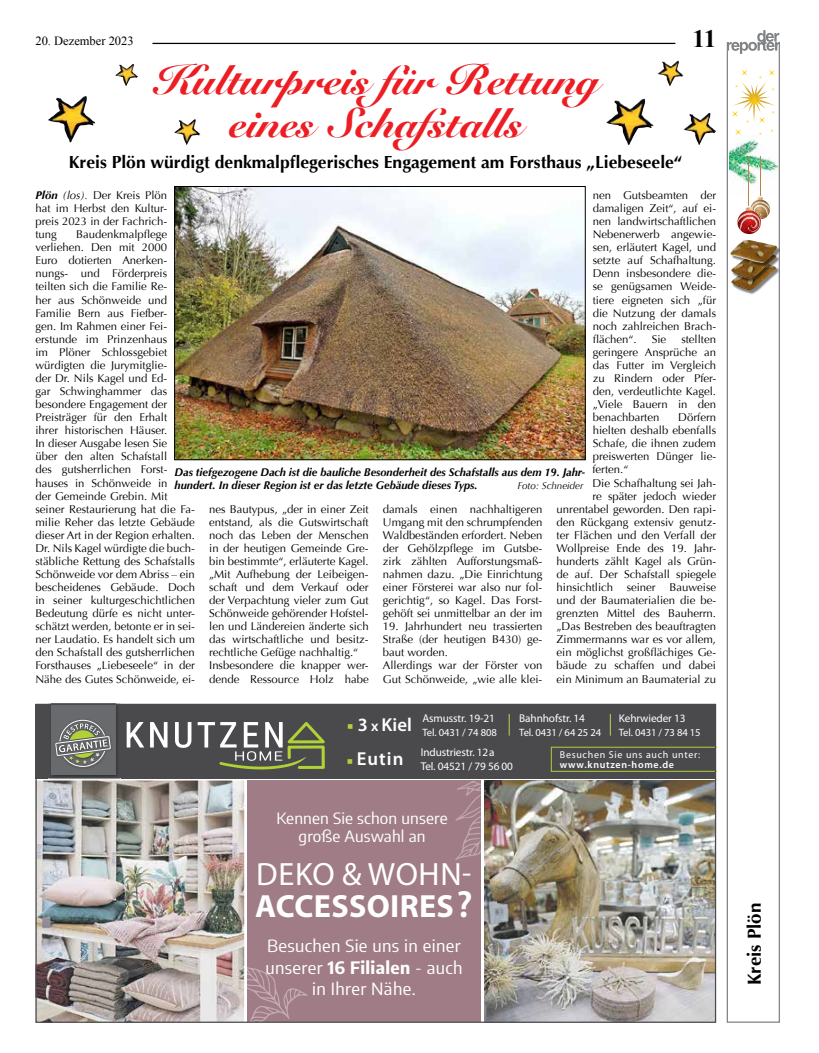
<style>
.page{position:relative;width:819px;height:1053px;background:#fff}
.page>*{position:absolute;margin:0;border:0;box-sizing:border-box;transform-origin:0 0}
.t1{font:900 41.25px/43.8px "Snell Roundhand";color:#ed1d24;text-align:center}
.t2{font:32.38px "Myriad Pro";letter-spacing:.02em;color:#fff}
.t3{font:700 32.12px "Myriad Pro";letter-spacing:.01em;color:#fff}
.t4{font:700 25px "Times New Roman";color:#000}
.t5{font:600 18.75px "Myriad Pro";letter-spacing:.05em;color:#fff}
.t6{font:700 18.75px "Optima";color:#000}
.t7{font:700 17.5px "Optima";color:#000}
.t8{font:16.88px/21.2px "Encode Sans Condensed";letter-spacing:.02em;color:#fff;text-align:center;scale:1.15 1}
.t9{font:15.5px/17.9px "Encode Sans Condensed";letter-spacing:.01em;color:#fff;text-align:center;scale:1.15 1}
.t10{font:12.5px "Times New Roman";color:#000}
.t11{font:11.25px/13px "Optima";color:#000;text-align:justify}
.t12{font:italic 700 11.25px/13px "Optima";color:#000}
.t13{font:11.25px/13.8px "Myriad Pro";letter-spacing:-.01em;color:#fff}
.t14{font:10.62px "Myriad Pro";letter-spacing:-.01em;color:#fff}
.t15{font:10px/10px "Myriad Pro";letter-spacing:.07em;color:#fff}
.t16{font:italic 10px "Optima";color:#000}
.s1{font-weight:700;font-style:italic}
.s2{font-style:italic}
.s3{color:#b0d237}
.s4{font-size:15px}
.s5{font-weight:600}
.s6{font-size:30px}
.s7{font-weight:600;font-size:38px}
.s8{font-weight:700}
</style>
<div class="page">
<hr style="left:152px;top:43px;width:523px;height:1px;background:#000">
<div style="left:35px;top:703px;width:681px;height:75px;background:#4a4a4d"></div>
<svg style="left:127px;top:722px;width:17px;height:25px"></svg>
<svg style="left:150px;top:722px;width:17px;height:25px"></svg>
<svg style="left:175px;top:722px;width:16px;height:25px"></svg>
<svg style="left:198px;top:722px;width:127px;height:47px"></svg>
<svg style="left:551px;top:746px;width:163px;height:25px"></svg>
<svg style="left:509px;top:714px;width:1px;height:21px"></svg>
<svg style="left:610px;top:714px;width:1px;height:21px"></svg>
<div style="left:51px;top:703px;width:65px;height:72px;background:#696a6d"></div>
<img style="left:77px;top:767px;width:13px;height:1px">
<svg style="left:55px;top:719px;width:56px;height:48px"></svg>
<img style="left:484px;top:780px;width:230px;height:240px">
<img style="left:37px;top:780px;width:207px;height:240px">
<div style="left:247px;top:780px;width:234px;height:241px;background:#9f7c86"></div>
<svg style="left:455px;top:781px;width:25px;height:79px"></svg>
<svg style="left:242px;top:965px;width:65px;height:55px"></svg>
<img style="left:48px;top:96px;width:47px;height:46px">
<img style="left:115px;top:64px;width:23px;height:22px">
<img style="left:657px;top:60px;width:26px;height:26px">
<img style="left:606px;top:98px;width:47px;height:47px">
<img style="left:174px;top:119px;width:26px;height:26px">
<img style="left:683px;top:113px;width:33px;height:32px">
<img style="left:176px;top:188px;width:407px;height:270px">
<div style="left:174px;top:186px;width:411px;height:274px;border:1px solid #000"></div>
<svg style="left:726px;top:54px;width:54px;height:968px"></svg>
<svg style="left:726px;top:30px;width:54px;height:24px"></svg>
<div style="left:732px;top:262px;width:48px;height:32px;background:#000;opacity:.5"></div>
<img style="left:731px;top:279px;width:45px;height:11px">
<svg style="left:730px;top:70px;width:47px;height:53px"></svg>
<svg style="left:735px;top:129px;width:6px;height:6px"></svg>
<svg style="left:758px;top:132px;width:4px;height:3px"></svg>
<div style="left:732px;top:250px;width:48px;height:33px;background:#000;opacity:.5"></div>
<img style="left:731px;top:267px;width:45px;height:12px">
<div style="left:731px;top:241px;width:49px;height:26px;background:#000;opacity:.5"></div>
<img style="left:730px;top:240px;width:47px;height:23px">
<img style="left:729px;top:135px;width:48px;height:60px">
<hr style="left:760px;top:157px;width:1px;height:39px;background:#b4854b">
<img style="left:763px;top:199px;width:7px;height:20px">
<img style="left:763px;top:202px;width:7px;height:14px">
<hr style="left:748px;top:157px;width:1px;height:49px;background:#b4854b">
<img style="left:737px;top:231px;width:24px;height:3px">
<svg style="left:737px;top:195px;width:26px;height:36px"></svg>
<p class="t10" style="left:35px;top:32px;width:100px">20. Dezember 2023</p>
<p class="t4" style="left:692px;top:21px;width:25px">11</p>
<p class="t1" style="left:153px;top:57px;width:448px">Kulturpreis für Rettung eines Schafstalls</p>
<p class="t7" style="left:69px;top:152px;width:615px">Kreis Plön würdigt denkmalpflegerisches Engagement am Forsthaus „Liebeseele“</p>
<p class="t11" style="left:35px;top:189px;width:133px"><span class="s1">Plön</span> <span class="s2">(los).</span> Der Kreis Plön hat im Herbst den Kultur&shy;preis 2023 in der Fachrich&shy;tung</p>
<p class="t11" style="left:592px;top:189px;width:125px">nen Gutsbeamten der damaligen Zeit“, auf ei&shy;nen landwirtschaftlichen Nebenerwerb angewie&shy;sen, erläutert Kagel, und setzte auf Schafhaltung.<br>Denn insbesondere die&shy;se genügsamen Weide&shy;tiere eigneten sich „für die Nutzung der damals noch zahlreichen Brach&shy;flächen“.</p>
<p class="t11" style="left:35px;top:228px;width:161px;text-align:left;text-indent:41px">Baudenkmalpflege verliehen. Den mit 2000<br>Euro dotierten Anerken&shy;nungs- und Förderpreis teilten sich die Familie Re-<br>her aus Schönweide und<br>Familie Bern aus Fiefber-<br>gen. Im Rahmen einer Fei&shy;erstunde im Prinzenhaus<br>im Plöner Schlossgebiet würdigten die Jurymitglie-<br>der Dr. Nils Kagel und Ed-<br>gar Schwinghammer das besondere Engagement der<br>Preisträger für den Erhalt<br>ihrer historischen Häuser.<br>In dieser Ausgabe lesen Sie<br>über den alten Schafstall<br>des gutsherrlichen Forst&shy;hauses in Schönweide in<br>der Gemeinde Grebin. Mit seiner Restaurierung hat die Fa&shy;milie Reher das letzte Gebäude dieser Art in der Region erhalten.<br>Dr. Nils Kagel würdigte die buch&shy;stäbliche Rettung des Schafstalls<br>Schönweide vor dem Abriss – ein bescheidenes Gebäude. Doch in seiner kulturgeschichtlichen<br>Bedeutung dürfe es nicht unter&shy;schätzt werden, betonte er in sei&shy;ner Laudatio. Es handelt sich um den Schafstall des gutsherrlichen<br>Forsthauses „Liebeseele“ in der<br>Nähe des Gutes Schönweide, ei-</p>
<p class="t11" style="left:592px;top:332px;width:125px;text-indent:89px">stellten geringere Ansprüche an das Futter im Vergleich zu Rindern oder Pfer&shy;den, verdeutlichte Kagel. „Viele Bauern in den benachbarten</p>
<p class="t11" style="left:651px;top:332px;width:16px">Sie</p>
<p class="t11" style="left:678px;top:411px;width:39px">Dörfern</p>
<p class="t11" style="left:592px;top:424px;width:125px">hielten deshalb ebenfalls</p>
<p class="t11" style="left:592px;top:437px;width:125px">Schafe, die ihnen zudem</p>
<p class="t11" style="left:592px;top:450px;width:125px">preiswerten Dünger lie-</p>
<p class="t11" style="left:592px;top:463px;width:37px">ferten.“</p>
<p class="t11" style="left:592px;top:476px;width:125px">Die Schafhaltung sei Jah-</p>
<p class="t11" style="left:592px;top:489px;width:125px">re später jedoch wieder</p>
<p class="t11" style="left:556px;top:502px;width:161px">unrentabel geworden. Den rapi-</p>
<p class="t11" style="left:556px;top:515px;width:161px">den Rückgang extensiv genutz-</p>
<p class="t11" style="left:556px;top:528px;width:161px">ter Flächen und den Verfall der</p>
<p class="t11" style="left:556px;top:541px;width:161px">Wollpreise Ende des 19. Jahr-</p>
<p class="t11" style="left:556px;top:554px;width:161px">hunderts zählt Kagel als Grün-</p>
<p class="t11" style="left:556px;top:567px;width:161px">de auf. Der Schafstall spiegele</p>
<p class="t11" style="left:556px;top:581px;width:161px">hinsichtlich seiner Bauweise</p>
<p class="t11" style="left:556px;top:594px;width:161px">und der Baumaterialien die be-</p>
<p class="t11" style="left:556px;top:607px;width:161px">grenzten Mittel des Bauherrn.</p>
<p class="t11" style="left:556px;top:620px;width:161px">„Das Bestreben des beauftragten</p>
<p class="t11" style="left:556px;top:633px;width:161px">Zimmermanns war es vor allem,</p>
<p class="t11" style="left:556px;top:646px;width:161px">ein möglichst großflächiges Ge-</p>
<p class="t11" style="left:556px;top:659px;width:161px">bäude zu schaffen und dabei</p>
<p class="t11" style="left:556px;top:672px;width:161px">ein Minimum an Baumaterial zu</p>
<p class="t12" style="left:175px;top:465px;width:412px">Das tiefgezogene Dach ist die bauliche Besonderheit des Schafstalls aus dem 19. Jahr&shy;hundert. In dieser Region ist er das letzte Gebäude dieses Typs.</p>
<p class="t16" style="left:517px;top:479px;width:67px">Foto: Schneider</p>
<p class="t11" style="left:209px;top:502px;width:161px;text-align:left">nes Bautypus, „der in einer Zeit entstand, als die Gutswirtschaft noch das Leben der Menschen in der heutigen Gemeinde Gre&shy;bin bestimmte“, erläuterte Kagel. „Mit Aufhebung der Leibeigen&shy;schaft und dem Verkauf oder der Verpachtung vieler zum Gut<br>Schönweide gehörender Hofstel&shy;len und Ländereien änderte sich das wirtschaftliche und besitz&shy;rechtliche Gefüge nachhaltig.“<br>Insbesondere die knapper wer&shy;dende Ressource Holz habe</p>
<p class="t11" style="left:383px;top:502px;width:161px">damals einen nachhaltigeren Umgang mit den schrumpfenden Waldbeständen erfordert. Neben der Gehölzpflege im Gutsbe&shy;zirk zählten Aufforstungsmaß&shy;nahmen dazu. „Die Einrichtung einer Försterei war also nur fol&shy;gerichtig“, so Kagel. Das Forst&shy;gehöft sei unmittelbar an der im</p>
<p class="t11" style="left:383px;top:620px;width:161px;text-align:left">19. Jahrhundert neu trassierten<br>Straße (der heutigen B430) ge&shy;baut worden.<br>Allerdings war der Förster von<br>Gut Schönweide, „wie alle klei-</p>
<p class="t5" style="left:348px;top:712px;width:66px"><span class="s3">■</span> 3 <span class="s4">x</span> Kiel</p>
<p class="t5" style="left:347px;top:747px;width:57px"><span class="s3">■</span> Eutin</p>
<p class="t13" style="left:422px;top:711px;width:74px">Asmusstr. 19-21</p>
<p class="t14" style="left:422px;top:726px;width:76px">Tel. 0431 / 74 808</p>
<p class="t13" style="left:519px;top:711px;width:67px">Bahnhofstr. 14</p>
<p class="t14" style="left:519px;top:726px;width:83px">Tel. 0431 / 64 25 24</p>
<p class="t13" style="left:618px;top:711px;width:68px">Kehrwieder 13</p>
<p class="t14" style="left:618px;top:726px;width:83px">Tel. 0431 / 73 84 15</p>
<p class="t13" style="left:420px;top:745px;width:94px">Industriestr. 12a<br>Tel. 04521 / 79 56 00</p>
<p class="t15" style="left:560px;top:749px;width:142px">Besuchen Sie uns auch unter: <span class="s5">www.knutzen-home.de</span></p>
<p class="t9" style="left:276px;top:808px;width:150px">Kennen Sie schon unsere große Auswahl an</p>
<p class="t2" style="left:256px;top:854px;width:217px">DEKO &amp; WOHN<span class="s6">-</span></p>
<p class="t3" style="left:255px;top:884px;width:219px">ACCESSOIRES<span class="s7">?</span></p>
<p class="t8" style="left:265px;top:934px;width:173px">Besuchen Sie uns in einer unserer <span class="s8">16 Filialen</span> - auch in Ihrer Nähe.</p>
<p class="t6" style="left:743px;top:985px;width:84px;rotate:-90deg">Kreis Plön</p>
</div>
